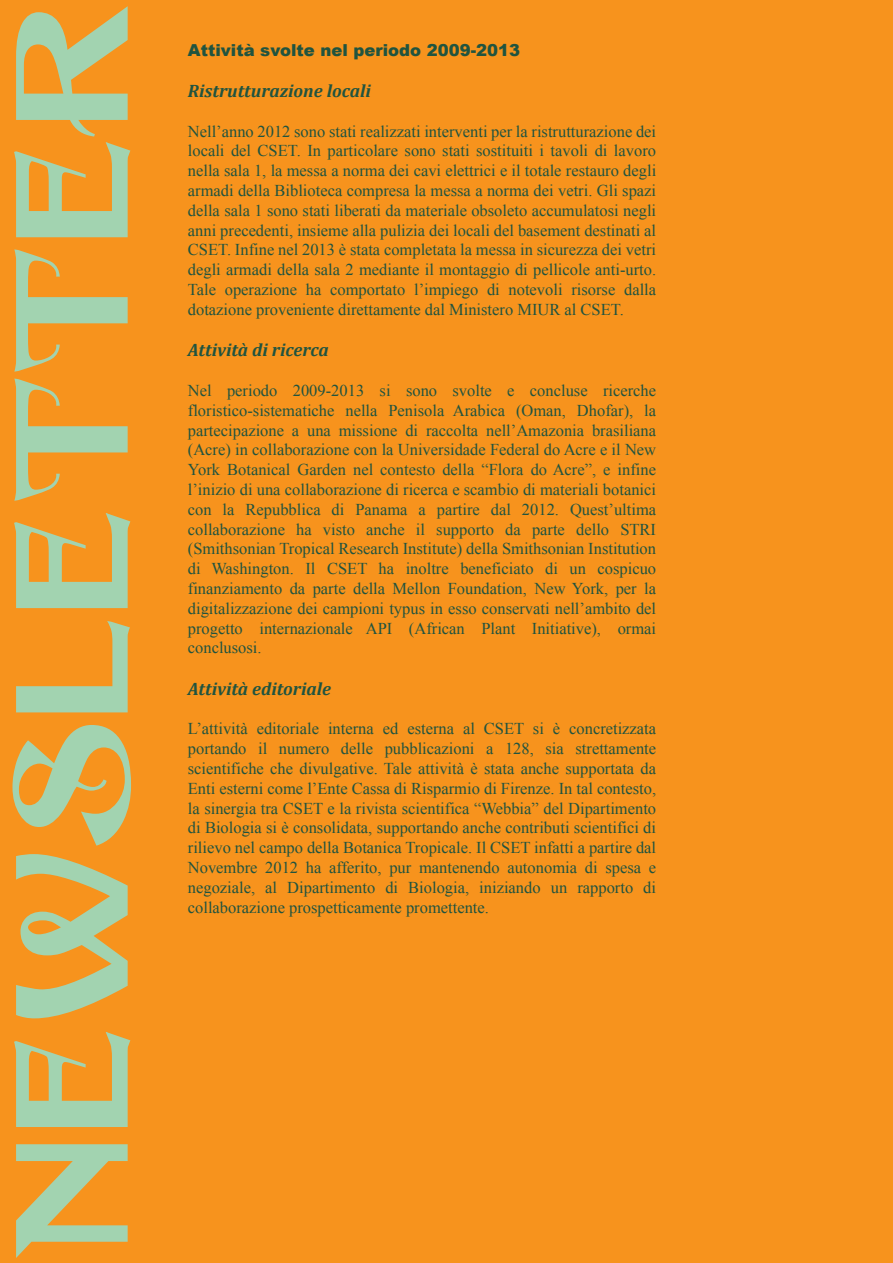
<style>
.page{position:relative;width:893px;height:1263px;background:#f7931d}
.page>*{position:absolute;margin:0;border:0;box-sizing:border-box;transform-origin:0 0}
.t1{font:142.5px "Sesame";color:#a2d3b0}
.t2{font:italic 700 18px "Cambria";color:#20543f}
.t3{font:16.5px/19.8px "Times New Roman";color:#20543f;text-align:justify}
.t4{font:900 16.5px "Arial";color:#20543f}
</style>
<div class="page">
<p class="t1" style="left:-26px;top:1256px;width:1255px;rotate:-90deg">NEWSLETTER</p>
<p class="t4" style="left:188px;top:38px;width:334px">Attività svolte nel periodo 2009-2013</p>
<p class="t2" style="left:188px;top:78px;width:185px">Ristrutturazione locali</p>
<p class="t3" style="left:188px;top:121px;width:470px">Nell’anno 2012 sono stati realizzati interventi per la ristrutturazione dei locali del CSET. In particolare sono stati sostituiti i tavoli di lavoro nella sala 1, la messa a norma dei cavi elettrici e il totale restauro degli armadi della Biblioteca compresa la messa a norma dei vetri. Gli spazi della sala 1 sono stati liberati da materiale obsoleto accumulatosi negli anni precedenti, insieme alla pulizia dei locali del basement destinati al CSET. Infine nel 2013 è stata completata la messa in sicurezza dei vetri degli armadi della sala 2 mediante il montaggio di pellicole anti-urto.<br>Tale operazione ha comportato l’impiego di notevoli risorse dalla dotazione proveniente direttamente dal Ministero MIUR al CSET.</p>
<p class="t2" style="left:188px;top:337px;width:142px">Attività di ricerca</p>
<p class="t3" style="left:188px;top:380px;width:470px">Nel periodo 2009-2013 si sono svolte e concluse ricerche floristico-sistematiche nella Penisola Arabica (Oman, Dhofar), la partecipazione a una missione di raccolta nell’Amazonia brasiliana (Acre) in collaborazione con la Universidade Federal do Acre e il New York Botanical Garden nel contesto della “Flora do Acre”, e infine l’inizio di una collaborazione di ricerca e scambio di materiali botanici con la Repubblica di Panama a partire dal 2012. Quest’ultima collaborazione ha visto anche il supporto da parte dello STRI (Smithsonian Tropical Research Institute) della Smithsonian Institution di Washington. Il CSET ha inoltre beneficiato di un cospicuo finanziamento da parte della Mellon Foundation, New York, per la digitalizzazione dei campioni typus in esso conservati nell’ambito del progetto internazionale API (African Plant Initiative), ormai conclusosi.</p>
<p class="t2" style="left:188px;top:676px;width:145px">Attività editoriale</p>
<p class="t3" style="left:188px;top:719px;width:470px">L’attività editoriale interna ed esterna al CSET si è concretizzata portando il numero delle pubblicazioni a 128, sia strettamente scientifiche che divulgative. Tale attività è stata anche supportata da Enti esterni come l’Ente Cassa di Risparmio di Firenze. In tal contesto, la sinergia tra CSET e la rivista scientifica “Webbia” del Dipartimento di Biologia si è consolidata, supportando anche contributi scientifici di rilievo nel campo della Botanica Tropicale. Il CSET infatti a partire dal Novembre 2012 ha afferito, pur mantenendo autonomia di spesa e negoziale, al Dipartimento di Biologia, iniziando un rapporto di collaborazione prospetticamente promettente.</p>
</div>
